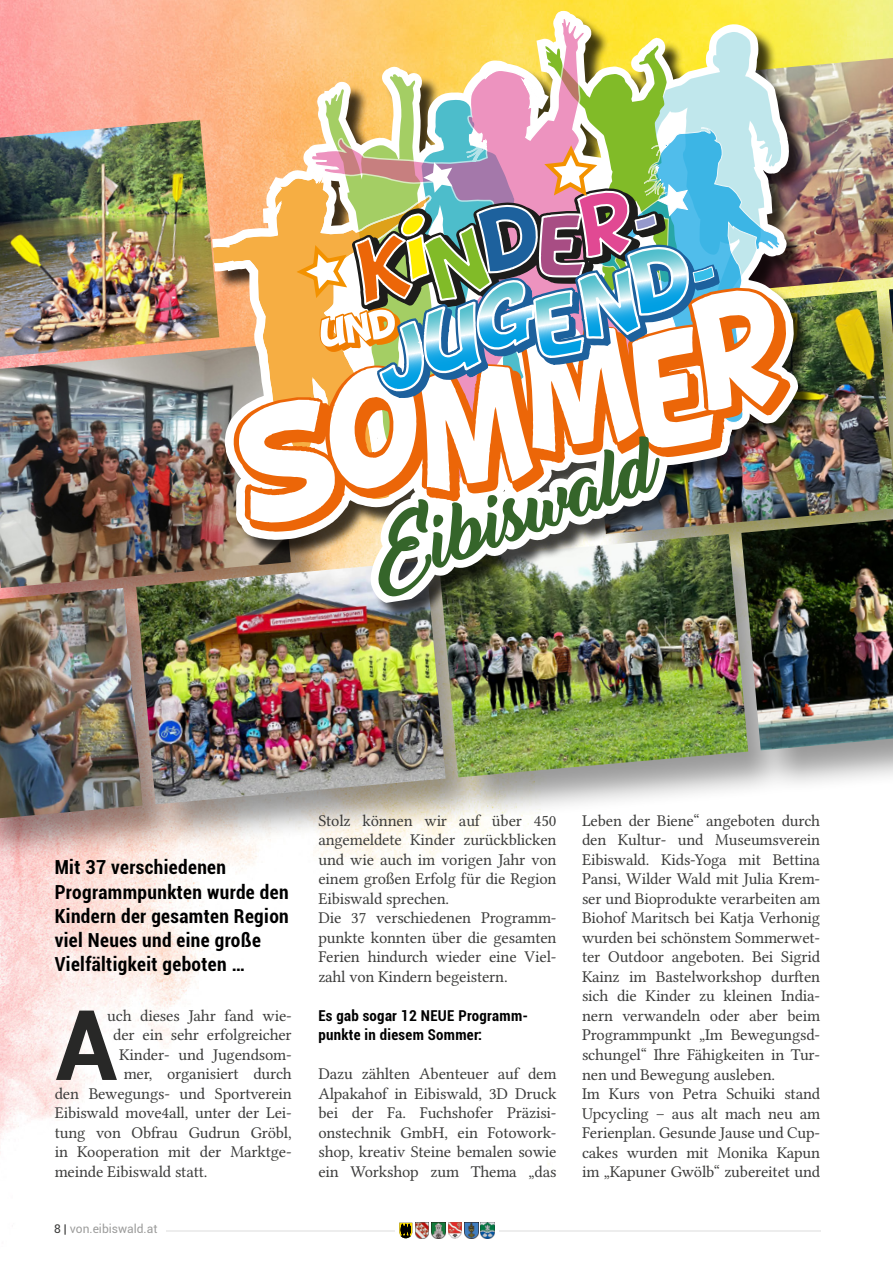
<style>
.page{position:relative;width:893px;height:1263px;background:#fff}
.page>*{position:absolute;margin:0;border:0;box-sizing:border-box;transform-origin:0 0}
.t1{font:700 97.5px "Roboto";color:#282827}
.t2{font:700 condensed 19.35px/24.2px "Roboto";letter-spacing:.02em;color:#000}
.t3{font:16.5px/19.5px "Lin Libertine O";letter-spacing:-.01em;color:#3c3c3b}
.t4{font:700 condensed 15px/19.5px "Roboto";letter-spacing:.02em;color:#000}
.t5{font:12px "Roboto";color:#9d9d9c}
.s1{color:#3c3c3b}
</style>
<div class="page">
<img style="left:0;top:864px;width:821px;height:375px">
<hr style="left:166px;top:1230px;width:229px;height:1px;background:#ededed">
<hr style="left:499px;top:1230px;width:322px;height:1px;background:#ededed">
<img style="left:415px;top:1223px;width:13px;height:15px">
<img style="left:431px;top:1223px;width:14px;height:15px">
<img style="left:448px;top:1223px;width:14px;height:15px">
<img style="left:465px;top:1223px;width:13px;height:15px">
<img style="left:480px;top:1223px;width:14px;height:15px">
<svg style="left:399px;top:1223px;width:13px;height:15px"></svg>
<div style="left:0;top:0;width:893px;height:864px;background:#000;opacity:.4"></div>
<img style="left:0;top:357px;width:201px;height:231px">
<img style="left:816px;top:291px;width:77px;height:228px">
<img style="left:136px;top:561px;width:310px;height:243px">
<img style="left:439px;top:623px;width:309px;height:154px">
<img style="left:741px;top:519px;width:152px;height:231px">
<img style="left:0;top:588px;width:143px;height:230px">
<img style="left:0;top:120px;width:201px;height:237px">
<img style="left:816px;top:58px;width:77px;height:233px">
<div style="left:215px;top:13px;width:601px;height:608px;background:#000;opacity:.75"></div>
<img style="left:201px;top:11px;width:597px;height:593px">
<img style="left:208px;top:165px;width:31px;height:336px">
<svg style="left:310px;top:16px;width:342px;height:16px;background:#fdd764"></svg>
<img style="left:234px;top:288px;width:556px;height:244px">
<img style="left:239px;top:32px;width:542px;height:591px">
<p class="t2" style="left:55px;top:855px;width:236px">Mit 37 verschiedenen<br>Programmpunkten wurde den<br>Kindern der gesamten Region viel Neues und eine große<br>Vielfältigkeit geboten …</p>
<p class="t3" style="left:107px;top:1004px;width:186px">uch dieses Jahr fand wie-</p>
<p class="t3" style="left:113px;top:1023px;width:180px">der ein sehr erfolgreicher</p>
<p class="t3" style="left:119px;top:1043px;width:174px">Kinder- und Jugendsom-</p>
<p class="t3" style="left:124px;top:1062px;width:170px">mer, organisiert durch</p>
<p class="t3" style="left:55px;top:1082px;width:239px">den Bewegungs- und Sportverein</p>
<p class="t3" style="left:55px;top:1101px;width:239px">Eibiswald move4all, unter der Lei-</p>
<p class="t3" style="left:55px;top:1121px;width:239px">tung von Obfrau Gudrun Gröbl,</p>
<p class="t3" style="left:55px;top:1140px;width:238px">in Kooperation mit der Marktge-</p>
<p class="t3" style="left:55px;top:1160px;width:154px">meinde Eibiswald statt.</p>
<h1 class="t1" style="left:55px;top:976px;width:64px">A</h1>
<p class="t5" style="left:54px;top:1220px;width:105px"><span class="s1">8 |</span> von.eibiswald.at</p>
<p class="t3" style="left:318px;top:809px;width:240px">Stolz können wir auf über 450 angemeldete Kinder zurückblicken und wie auch im vorigen Jahr von einem großen Erfolg für die Region<br>Eibiswald sprechen.<br>Die 37 verschiedenen Programm&shy;punkte konnten über die gesamten<br>Ferien hindurch wieder eine Viel&shy;zahl von Kindern begeistern.</p>
<p class="t4" style="left:318px;top:1005px;width:211px">Es gab sogar 12 NEUE Programm&shy;punkte in diesem Sommer:</p>
<p class="t3" style="left:318px;top:1062px;width:240px;text-align:justify">Dazu zählten Abenteuer auf dem Alpakahof in Eibiswald, 3D Druck bei der Fa. Fuchshofer Präzisi&shy;onstechnik GmbH, ein Fotowork&shy;shop, kreativ Steine bemalen sowie ein Workshop zum Thema „das</p>
<p class="t3" style="left:582px;top:809px;width:240px">Leben der Biene“ angeboten durch den Kultur- und Museumsverein<br>Eibiswald. Kids-Yoga mit Bettina<br>Pansi, Wilder Wald mit Julia Krem&shy;ser und Bioprodukte verarbeiten am<br>Biohof Maritsch bei Katja Verhonig wurden bei schönstem Sommerwet&shy;ter Outdoor angeboten. Bei Sigrid<br>Kainz im Bastelworkshop durften sich die Kinder zu kleinen India&shy;nern verwandeln oder aber beim<br>Programmpunkt „Im Bewegungsd&shy;schungel“ Ihre Fähigkeiten in Tur&shy;nen und Bewegung ausleben.<br>Im Kurs von Petra Schuiki stand<br>Upcycling – aus alt mach neu am<br>Ferienplan. Gesunde Jause und Cup&shy;cakes wurden mit Monika Kapun im „Kapuner Gwölb“ zubereitet und</p>
</div>
